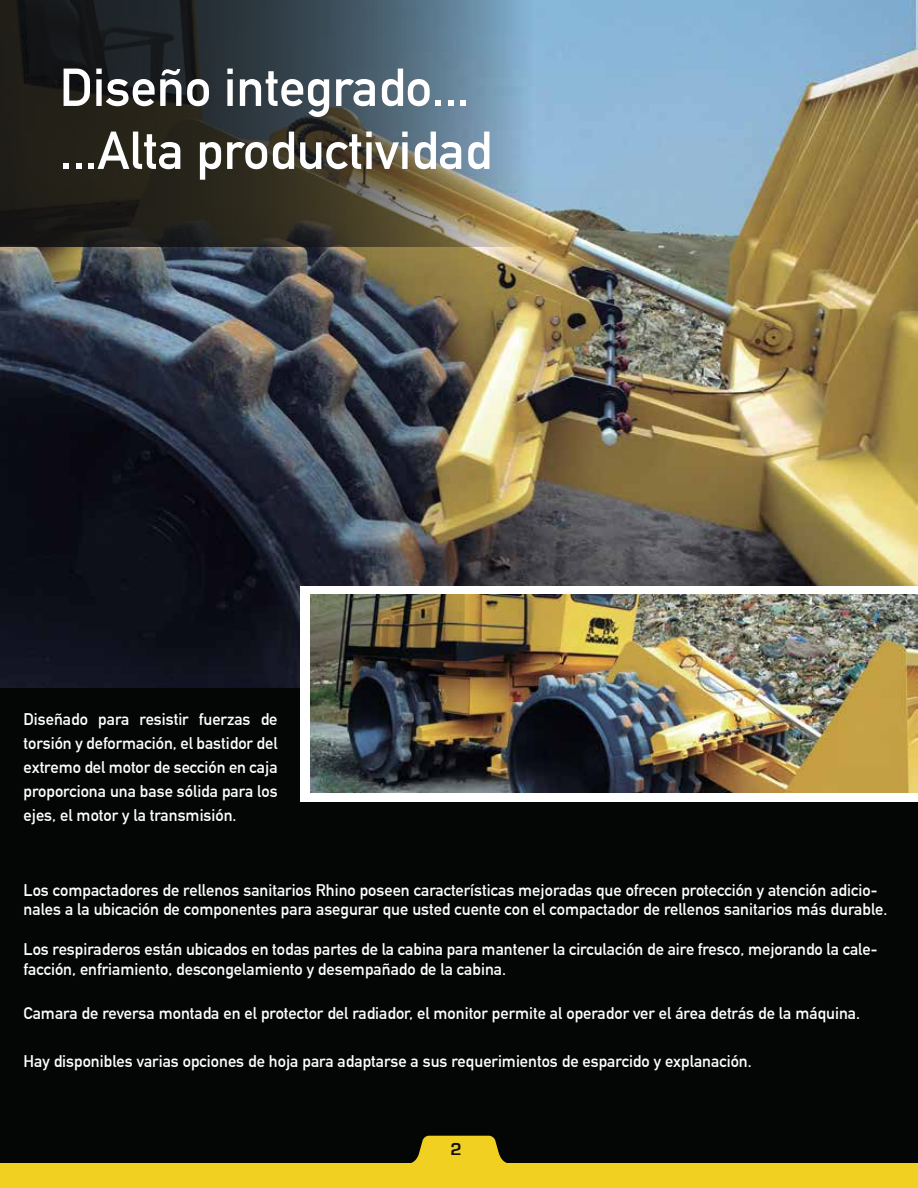
<style>
.page{position:relative;width:918px;height:1188px;background:#040505}
.page>*{position:absolute;margin:0;border:0;box-sizing:border-box;transform-origin:0 0}
.t1{font:700 52.5px/63px "DIN Alternate";color:#fff}
.t2{font:700 18px "Eurostile";color:#121212}
.t3{font:700 16.5px/24px "DIN Alternate";color:#fff}
</style>
<div class="page">
<img style="left:1px;top:0;width:916px;height:687px">
<div style="left:0;top:1163px;width:918px;height:25px;background:#f1d021"></div>
<svg style="left:411px;top:1136px;width:96px;height:27px"></svg>
<svg style="left:0;top:0;width:534px;height:247px"></svg>
<div style="left:300px;top:586px;width:617px;height:216px;background:#fff"></div>
<img style="left:311px;top:595px;width:606px;height:198px">
<h1 class="t1" style="left:60px;top:52px;width:434px">Diseño integrado... ...Alta productividad</h1>
<p class="t3" style="left:24px;top:706px;width:256px;text-align:justify">Diseñado para resistir fuerzas de torsión y deformación, el bastidor del extremo del motor de sección en caja proporciona una base sólida para los ejes, el motor y la transmisión.</p>
<p class="t3" style="left:24px;top:879px;width:865px;line-height:19.8px">Los compactadores de rellenos sanitarios Rhino poseen características mejoradas que ofrecen protección y atención adicio&shy;nales a la ubicación de componentes para asegurar que usted cuente con el compactador de rellenos sanitarios más durable.</p>
<p class="t3" style="left:24px;top:938px;width:855px;line-height:19.8px">Los respiraderos están ubicados en todas partes de la cabina para mantener la circulación de aire fresco, mejorando la cale&shy;facción, enfriamiento, descongelamiento y desempañado de la cabina.</p>
<p class="t3" style="left:24px;top:1000px;width:838px">Camara de reversa montada en el protector del radiador, el monitor permite al operador ver el área detrás de la máquina.</p>
<p class="t3" style="left:24px;top:1048px;width:730px">Hay disponibles varias opciones de hoja para adaptarse a sus requerimientos de esparcido y explanación.</p>
<p class="t2" style="left:450px;top:1139px;width:13px">2</p>
</div>
